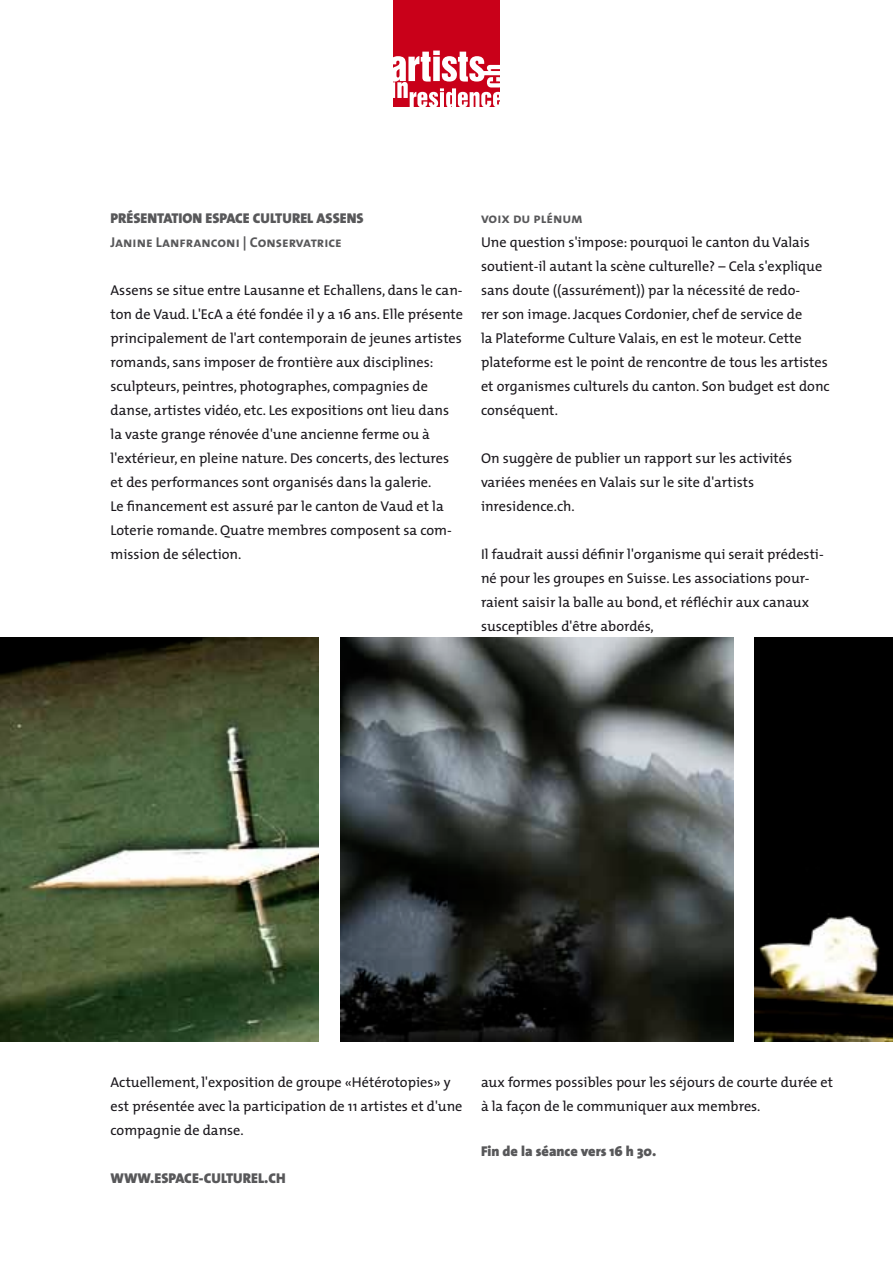
<style>
.page{position:relative;width:893px;height:1263px;background:#fff}
.page>*{position:absolute;margin:0;border:0;box-sizing:border-box;transform-origin:0 0}
.t1{font:14.25px/24px "The Mix";color:#1a171c}
.t2{font:14.25px "The Mix Black Caps";color:#58585a}
.t3{font:14.25px "The Mix Bold Caps";color:#58585a}
.t4{font:900 14.25px "The Sans";color:#58585a}
</style>
<div class="page">
<div style="left:393px;top:0;width:107px;height:106px;background:#c90019"></div>
<svg style="left:393px;top:51px;width:107px;height:55px"></svg>
<img style="left:0;top:638px;width:319px;height:404px">
<img style="left:340px;top:638px;width:393px;height:404px">
<img style="left:755px;top:638px;width:138px;height:404px">
<p class="t2" style="left:111px;top:206px;width:255px">PRÉSENTATION ESPACE CULTUREL ASSENS</p>
<p class="t3" style="left:111px;top:230px;width:233px">Janine Lanfranconi | Conservatrice</p>
<p class="t1" style="left:111px;top:278px;width:354px">Assens se situe entre Lausanne et Echallens, dans le can&shy;ton de Vaud. L'EcA a été fondée il y a 16 ans. Elle présente principalement de l'art contemporain de jeunes artistes romands, sans imposer de frontière aux disciplines: sculpteurs, peintres, photographes, compagnies de danse, artistes vidéo, etc. Les expositions ont lieu dans la vaste grange rénovée d'une ancienne ferme ou à l'extérieur, en pleine nature. Des concerts, des lectures et des performances sont organisés dans la galerie.<br>Le financement est assuré par le canton de Vaud et la Loterie romande. Quatre membres composent sa com&shy;mission de sélection.</p>
<p class="t3" style="left:481px;top:206px;width:103px">voix du plénum</p>
<p class="t1" style="left:481px;top:230px;width:350px">Une question s'impose: pourquoi le canton du Valais soutient-il autant la scène culturelle? – Cela s'explique sans doute ((assurément)) par la nécessité de redo-<br>rer son image. Jacques Cordonier, chef de service de<br>la Plateforme Culture Valais, en est le moteur. Cette plateforme est le point de rencontre de tous les artistes et organismes culturels du canton. Son budget est donc conséquent.</p>
<p class="t1" style="left:481px;top:446px;width:313px">On suggère de publier un rapport sur les activités variées menées en Valais sur le site d'artists inresidence.ch.</p>
<p class="t1" style="left:481px;top:542px;width:344px">Il faudrait aussi définir l'organisme qui serait prédesti&shy;né pour les groupes en Suisse. Les associations pour&shy;raient saisir la balle au bond, et réfléchir aux canaux susceptibles d'être abordés,</p>
<p class="t1" style="left:111px;top:1070px;width:353px">Actuellement, l'exposition de groupe «Hétérotopies» y est présentée avec la participation de 11 artistes et d'une compagnie de danse.</p>
<p class="t2" style="left:111px;top:1166px;width:177px">WWW.ESPACE-CULTUREL.CH</p>
<p class="t1" style="left:481px;top:1070px;width:354px">aux formes possibles pour les séjours de courte durée et à la façon de le communiquer aux membres.</p>
<p class="t4" style="left:481px;top:1139px;width:177px">Fin de la séance vers 16 h 30.</p>
</div>
